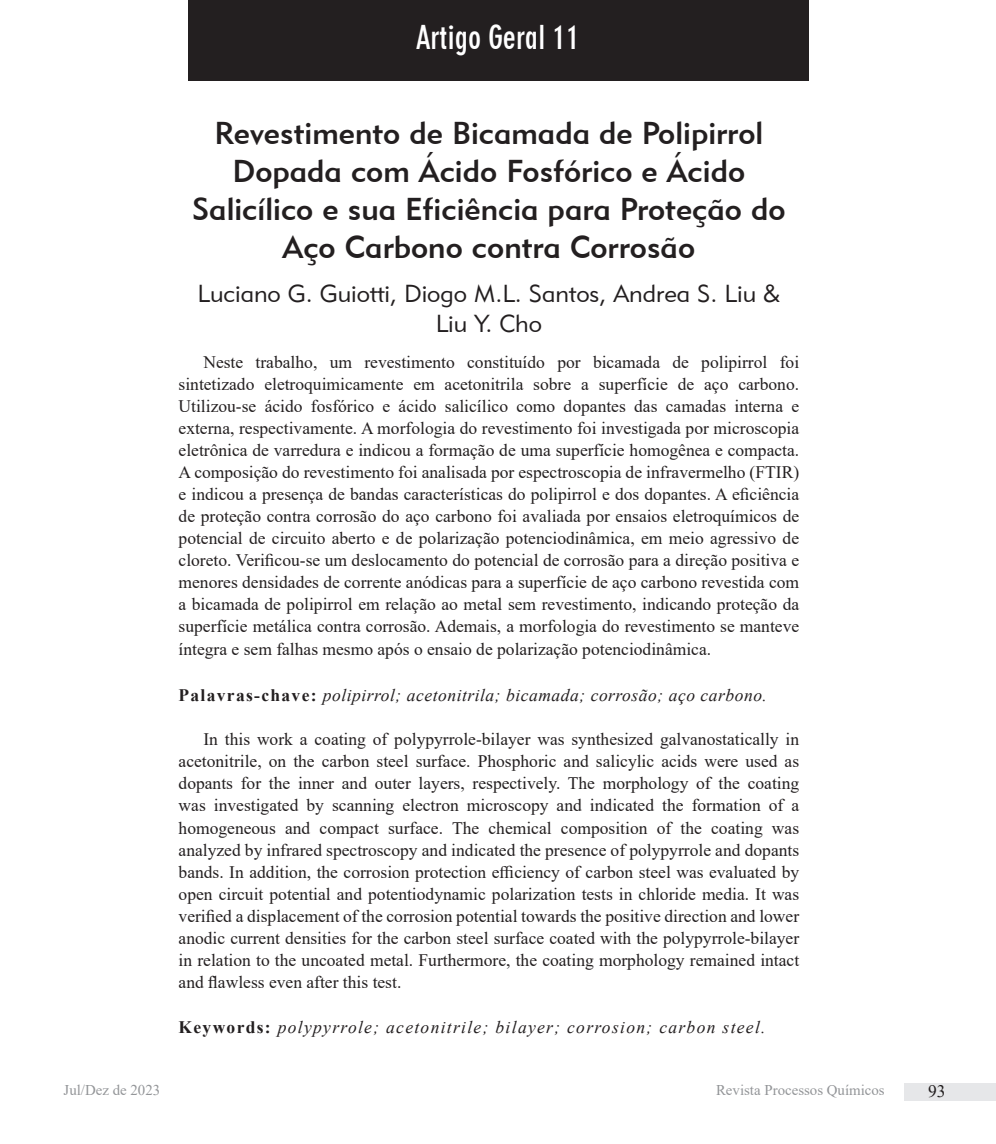
<style>
.page{position:relative;width:996px;height:1144px;background:#fff}
.page>*{position:absolute;margin:0;border:0;box-sizing:border-box;transform-origin:0 0}
.Autores_-_final{font:31.5px/37.8px "Geometric 415 BT Medium A";color:#231f20;text-align:center}
.Seção{font:31.5px "Geometric 706 BT Bold Condensed B";color:#fff}
.Autores_-_página_inicial{font:24.5px/29.4px "Geometric 415 BT Lite A";color:#231f20;text-align:center}
.Corpo_do_texto{font:17.5px/22.1px "Times New Roman";color:#231f20;text-align:justify}
.Corpo_do_texto-2{font:italic 17.5px "Times New Roman";letter-spacing:.04em;color:#231f20}
.Corpo_do_texto-3{font:italic 17.5px "Times New Roman";letter-spacing:.075em;color:#231f20}
.t1{font:14.88px "Times New Roman";color:#939598}
.s1{font-weight:700;font-style:normal}
</style>
<div class="page">
<div style="left:188px;top:0;width:620px;height:80px;background:#231f20"></div>
<div style="left:903px;top:1083px;width:92px;height:18px;background:#e6e7e9"></div>
<p class="Seção" style="left:416px;top:19px;width:165px">Artigo Geral 11</p>
<p class="Autores_-_final" style="left:192px;top:114px;width:594px">Revestimento de Bicamada de Polipirrol Dopada com Ácido Fosfórico e Ácido Salicílico e sua Eficiência para Proteção do Aço Carbono contra Corrosão</p>
<p class="Autores_-_página_inicial" style="left:197px;top:279px;width:584px">Luciano G. Guiotti, Diogo M.L. Santos, Andrea S. Liu &amp;<br>Liu Y. Cho</p>
<p class="Corpo_do_texto" style="left:178px;top:350px;width:622px;text-indent:25px">Neste trabalho, um revestimento constituído por bicamada de polipirrol foi sintetizado eletroquimicamente em acetonitrila sobre a superfície de aço carbono.<br>Utilizou-se ácido fosfórico e ácido salicílico como dopantes das camadas interna e externa, respectivamente. A morfologia do revestimento foi investigada por microscopia eletrônica de varredura e indicou a formação de uma superfície homogênea e compacta.<br>A composição do revestimento foi analisada por espectroscopia de infravermelho (FTIR) e indicou a presença de bandas características do polipirrol e dos dopantes. A eficiência de proteção contra corrosão do aço carbono foi avaliada por ensaios eletroquímicos de potencial de circuito aberto e de polarização potenciodinâmica, em meio agressivo de cloreto. Verificou-se um deslocamento do potencial de corrosão para a direção positiva e menores densidades de corrente anódicas para a superfície de aço carbono revestida com a bicamada de polipirrol em relação ao metal sem revestimento, indicando proteção da superfície metálica contra corrosão. Ademais, a morfologia do revestimento se manteve íntegra e sem falhas mesmo após o ensaio de polarização potenciodinâmica.</p>
<p class="Corpo_do_texto-2" style="left:178px;top:683px;width:589px"><span class="s1">Palavras-chave:</span> polipirrol; acetonitrila; bicamada; corrosão; aço carbono.</p>
<p class="Corpo_do_texto" style="left:178px;top:728px;width:622px;text-indent:25px">In this work a coating of polypyrrole-bilayer was synthesized galvanostatically in acetonitrile, on the carbon steel surface. Phosphoric and salicylic acids were used as dopants for the inner and outer layers, respectively. The morphology of the coating was investigated by scanning electron microscopy and indicated the formation of a homogeneous and compact surface. The chemical composition of the coating was analyzed by infrared spectroscopy and indicated the presence of polypyrrole and dopants bands. In addition, the corrosion protection efficiency of carbon steel was evaluated by open circuit potential and potentiodynamic polarization tests in chloride media. It was verified a displacement of the corrosion potential towards the positive direction and lower anodic current densities for the carbon steel surface coated with the polypyrrole-bilayer in relation to the uncoated metal. Furthermore, the coating morphology remained intact and flawless even after this test.</p>
<p class="Corpo_do_texto-3" style="left:178px;top:1015px;width:588px"><span class="s1">Keywords:</span> polypyrrole; acetonitrile; bilayer; corrosion; carbon steel.</p>
<p class="t1" style="left:63px;top:1080px;width:98px">Jul/Dez de 2023</p>
<p class="t1" style="left:715px;top:1080px;width:170px">Revista Processos Químicos</p>
<p class="Corpo_do_texto" style="left:927px;top:1080px;width:19px">93</p>
</div>
